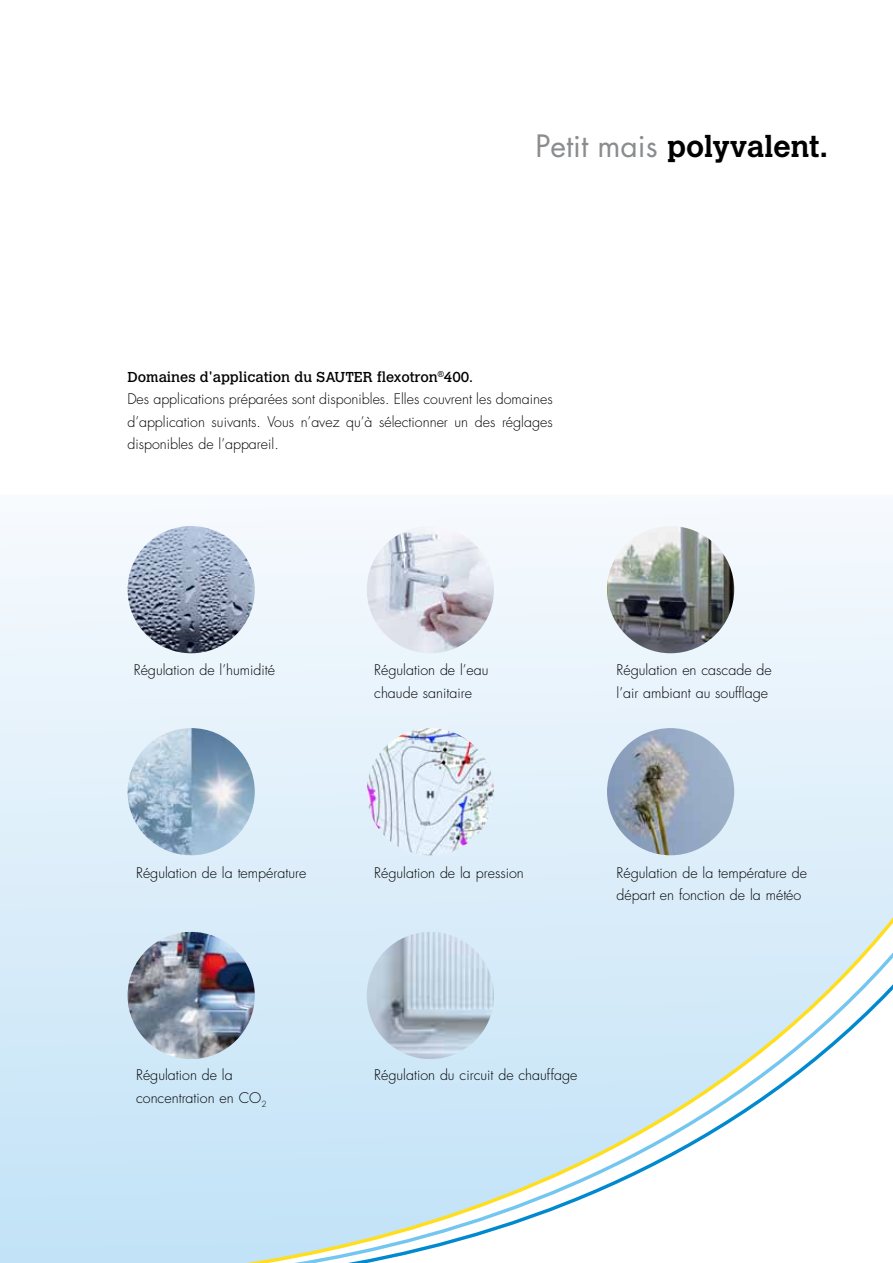
<style>
.page{position:relative;width:893px;height:1263px;background:#fff}
.page>*{position:absolute;margin:0;border:0;box-sizing:border-box;transform-origin:0 0}
.t1{font:700 30px "Calvert MT Pro";color:#000}
.t2{font:300 14.25px/22.5px "Futura";color:#000}
.t3{font:14.25px "Calvert MT Pro";color:#000}
.s1{font-family:"Futura";font-weight:400;color:#8a8c8e}
</style>
<div class="page">
<div style="left:0;top:495px;width:893px;height:768px;background:linear-gradient(to bottom,#f6fafd,#c2e2f6)"></div>
<div style="left:38px;top:892px;width:855px;height:28px;background:#daecf9"></div>
<div style="left:33px;top:920px;width:860px;height:28px;background:#d8ebf9"></div>
<svg style="left:28px;top:948px;width:865px;height:315px"></svg>
<img style="left:128px;top:526px;width:127px;height:127px;border-radius:64px">
<img style="left:367px;top:526px;width:127px;height:127px;border-radius:64px">
<img style="left:128px;top:728px;width:127px;height:127px;border-radius:64px">
<img style="left:367px;top:728px;width:127px;height:127px;border-radius:64px">
<img style="left:128px;top:932px;width:127px;height:127px;border-radius:64px">
<img style="left:367px;top:932px;width:127px;height:127px;border-radius:64px">
<img style="left:607px;top:728px;width:127px;height:127px;border-radius:64px">
<img style="left:607px;top:526px;width:127px;height:127px;border-radius:64px">
<h1 class="t1" style="left:535px;top:127px;width:294px"><span class="s1">Petit mais</span> polyvalent.</h1>
<p class="t3" style="left:127px;top:368px;width:347px">Domaines d'application du SAUTER flexotron<sup>®</sup>400.</p>
<p class="t2" style="left:127px;top:388px;width:427px;text-align:justify">Des applications préparées sont disponibles. Elles couvrent les domaines d’application suivants. Vous n’avez qu’à sélectionner un des réglages disponibles de l’appareil.</p>
<p class="t2" style="left:134px;top:659px;width:143px">Régulation de l’humidité</p>
<p class="t2" style="left:374px;top:659px;width:116px">Régulation de l’eau chaude sanitaire</p>
<p class="t2" style="left:617px;top:659px;width:157px">Régulation en cascade de l’air ambiant au soufflage</p>
<p class="t2" style="left:136px;top:861px;width:172px">Régulation de la température</p>
<p class="t2" style="left:136px;top:1064px;width:132px">Régulation de la concentration en CO<sub>2</sub></p>
<p class="t2" style="left:374px;top:861px;width:151px">Régulation de la pression</p>
<p class="t2" style="left:617px;top:861px;width:192px">Régulation de la température de départ en fonction de la météo</p>
<p class="t2" style="left:374px;top:1064px;width:205px">Régulation du circuit de chauffage</p>
</div>
